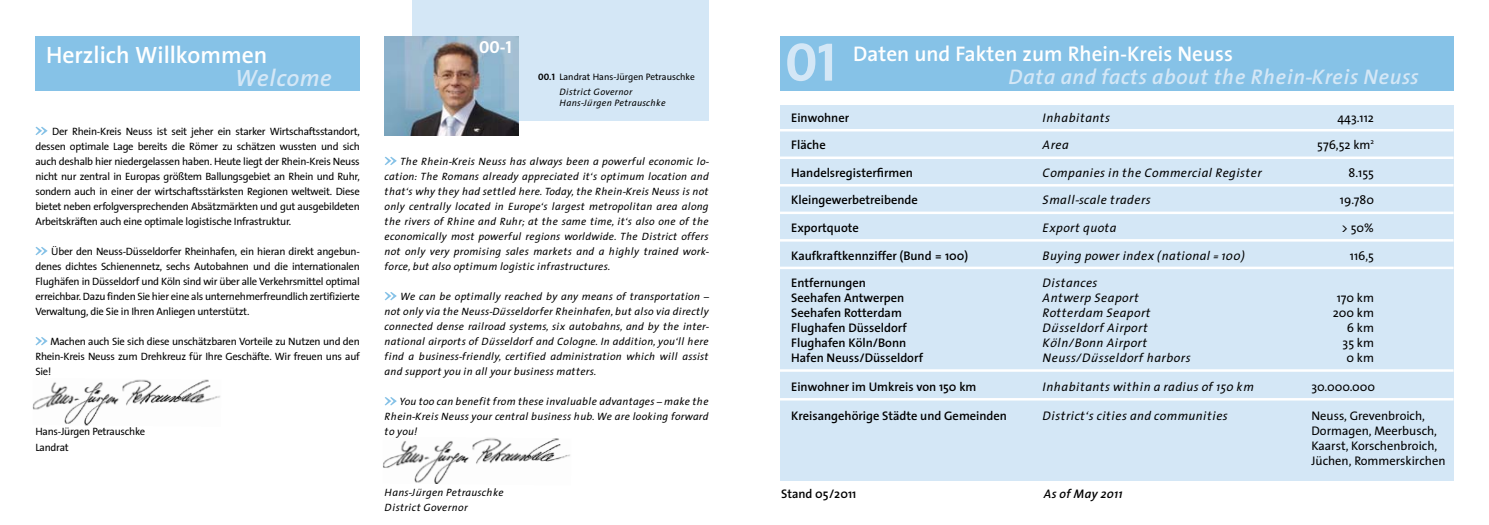
<style>
.page{position:relative;width:1489px;height:525px;background:#fff}
.page>*{position:absolute;margin:0;border:0;box-sizing:border-box;transform-origin:0 0}
.t1{font:54.62px "Thesis Sans Bold Caps";color:#d4e7f6}
.t2{font:600 23.75px "Thesis Sans";color:#fff}
.t3{font:italic 600 23.75px "Thesis Sans";color:#d4e7f6}
.t4{font:italic 600 21.25px "Thesis Sans";color:#d4e7f6}
.t5{font:600 21.25px "Thesis Sans";color:#fff}
.t6{font:17.5px "Thesis Sans Bold Caps";color:#fff}
.t7{font:600 12.5px "Thesis Sans";color:#000}
.t8{font:italic 12.5px "Thesis Sans";color:#000}
.t9{font:12.5px/15px "Thesis Sans";color:#000}
.t10{font:italic 600 12.5px "Thesis Sans";color:#000}
.t11{font:italic 10.62px/15px "Thesis Sans";letter-spacing:-.01em;color:#000;text-align:justify}
.t12{font:10.62px/15px "Thesis Sans";letter-spacing:-.025em;color:#000;text-align:justify}
.t13{font:italic 9.38px/11.2px "Thesis Sans";letter-spacing:-.005em;color:#000}
.t14{font:9.38px "Thesis Sans";color:#000}
.s1{font-family:"Thesis Sans Bold Caps"}
</style>
<div class="page">
<img style="left:383px;top:438px;width:187px;height:46px">
<div style="left:412px;top:0;width:297px;height:120px;background:#d4e7f6"></div>
<div style="left:35px;top:36px;width:325px;height:55px;background:#86c2e7"></div>
<img style="left:33px;top:379px;width:187px;height:47px">
<svg style="left:35px;top:127px;width:13px;height:8px"></svg>
<svg style="left:35px;top:247px;width:13px;height:8px"></svg>
<svg style="left:35px;top:337px;width:13px;height:8px"></svg>
<svg style="left:384px;top:157px;width:13px;height:8px"></svg>
<svg style="left:384px;top:292px;width:13px;height:8px"></svg>
<svg style="left:384px;top:397px;width:13px;height:8px"></svg>
<img style="left:384px;top:36px;width:134px;height:100px">
<div style="left:780px;top:36px;width:673px;height:54px;background:#86c2e7"></div>
<div style="left:780px;top:105px;width:673px;height:375px;background:#d4e7f6"></div>
<hr style="left:780px;top:129px;width:673px;height:2px;background:#fff">
<hr style="left:780px;top:156px;width:673px;height:3px;background:#fff">
<hr style="left:780px;top:184px;width:673px;height:2px;background:#fff">
<hr style="left:780px;top:211px;width:673px;height:3px;background:#fff">
<hr style="left:780px;top:239px;width:673px;height:2px;background:#fff">
<hr style="left:780px;top:266px;width:673px;height:3px;background:#fff">
<hr style="left:780px;top:369px;width:673px;height:2px;background:#fff">
<hr style="left:780px;top:398px;width:673px;height:2px;background:#fff">
<h2 class="t2" style="left:46px;top:41px;width:223px">Herzlich Willkommen</h2>
<h2 class="t3" style="left:235px;top:65px;width:99px">Welcome</h2>
<p class="t12" style="left:35px;top:125px;width:326px;text-indent:17px">Der Rhein-Kreis Neuss ist seit jeher ein starker Wirtschaftsstandort, dessen optimale Lage bereits die Römer zu schätzen wussten und sich auch deshalb hier niedergelassen haben. Heute liegt der Rhein-Kreis Neuss nicht nur zentral in Europas größtem Ballungsgebiet an Rhein und Ruhr, sondern auch in einer der wirtschaftsstärksten Regionen weltweit. Diese bietet neben erfolgversprechenden Absätzmärkten und gut ausgebildeten Arbeitskräften auch eine optimale logistische Infrastruktur.</p>
<p class="t12" style="left:35px;top:245px;width:326px;text-indent:16px">Über den Neuss-Düsseldorfer Rheinhafen, ein hieran direkt angebun&shy;denes dichtes Schienennetz, sechs Autobahnen und die internationalen Flughäfen in Düsseldorf und Köln sind wir über alle Verkehrsmittel optimal erreichbar. Dazu finden Sie hier eine als unternehmerfreundlich zertifizierte Verwaltung, die Sie in Ihren Anliegen unterstützt.</p>
<p class="t12" style="left:35px;top:335px;width:326px;text-indent:15px">Machen auch Sie sich diese unschätzbaren Vorteile zu Nutzen und den Rhein-Kreis Neuss zum Drehkreuz für Ihre Geschäfte. Wir freuen uns auf Sie!</p>
<p class="t12" style="left:35px;top:425px;width:111px">Hans-Jürgen Petrauschke<br>Landrat</p>
<h3 class="t6" style="left:479px;top:37px;width:34px">00-1</h3>
<p class="t14" style="left:538px;top:72px;width:158px"><span class="s1">00.1</span> Landrat Hans-Jürgen Petrauschke</p>
<p class="t13" style="left:559px;top:86px;width:108px">District Governor<br>Hans-Jürgen Petrauschke</p>
<p class="t11" style="left:384px;top:154px;width:326px;text-indent:15px">The Rhein-Kreis Neuss has always been a powerful economic lo&shy;cation: The Romans already appreciated it‘s optimum location and that‘s why they had settled here. Today, the Rhein-Kreis Neuss is not only centrally located in Europe‘s largest metropolitan area along the rivers of Rhine and Ruhr; at the same time, it‘s also one of the economically most powerful regions worldwide. The District offers not only very promising sales markets and a highly trained work&shy;force, but also optimum logistic infrastructures.</p>
<p class="t11" style="left:384px;top:289px;width:326px;text-indent:16px">We can be optimally reached by any means of transportation – not only via the Neuss-Düsseldorfer Rheinhafen, but also via directly connected dense railroad systems, six autobahns, and by the inter&shy;national airports of Düsseldorf and Cologne. In addition, you‘ll here find a business-friendly, certified administration which will assist and support you in all your business matters.</p>
<p class="t11" style="left:384px;top:394px;width:326px;text-indent:15px">You too can benefit from these invaluable advantages – make the Rhein-Kreis Neuss your central business hub. We are looking forward to you!</p>
<p class="t11" style="left:384px;top:484px;width:121px">Hans-Jürgen Petrauschke<br>District Governor</p>
<h1 class="t1" style="left:785px;top:32px;width:52px">01</h1>
<h3 class="t5" style="left:853px;top:42px;width:381px">Daten und Fakten zum Rhein-Kreis Neuss</h3>
<h3 class="t4" style="left:1008px;top:65px;width:412px">Data and facts about the Rhein-Kreis Neuss</h3>
<p class="t7" style="left:791px;top:111px;width:59px">Einwohner</p>
<p class="t8" style="left:1042px;top:111px;width:69px">Inhabitants</p>
<p class="t9" style="left:1337px;top:111px;width:38px">443.112</p>
<p class="t7" style="left:791px;top:138px;width:36px">Fläche</p>
<p class="t8" style="left:1042px;top:138px;width:28px">Area</p>
<p class="t9" style="left:1317px;top:138px;width:58px">576,52 km<sup>2</sup></p>
<p class="t7" style="left:791px;top:166px;width:123px">Handelsregisterfirmen</p>
<p class="t8" style="left:1042px;top:166px;width:221px">Companies in the Commercial Register</p>
<p class="t9" style="left:1348px;top:166px;width:27px">8.155</p>
<p class="t7" style="left:791px;top:193px;width:128px">Kleingewerbetreibende</p>
<p class="t8" style="left:1042px;top:193px;width:110px">Small-scale traders</p>
<p class="t9" style="left:1339px;top:193px;width:36px">19.780</p>
<p class="t7" style="left:791px;top:221px;width:69px">Exportquote</p>
<p class="t8" style="left:1042px;top:221px;width:76px">Export quota</p>
<p class="t9" style="left:1341px;top:221px;width:34px">&gt; 50%</p>
<p class="t7" style="left:791px;top:248px;width:179px">Kaufkraftkennziffer (Bund = 100)</p>
<p class="t8" style="left:1042px;top:248px;width:204px">Buying power index (national = 100)</p>
<p class="t9" style="left:1349px;top:248px;width:26px">116,5</p>
<p class="t7" style="left:791px;top:276px;width:76px">Entfernungen</p>
<p class="t8" style="left:1042px;top:276px;width:57px">Distances</p>
<p class="t7" style="left:791px;top:291px;width:115px">Seehafen Antwerpen</p>
<p class="t8" style="left:1042px;top:291px;width:98px">Antwerp Seaport</p>
<p class="t9" style="left:1336px;top:291px;width:39px">170 km</p>
<p class="t7" style="left:791px;top:306px;width:112px">Seehafen Rotterdam</p>
<p class="t8" style="left:1042px;top:306px;width:110px">Rotterdam Seaport</p>
<p class="t9" style="left:1332px;top:306px;width:43px">200 km</p>
<p class="t7" style="left:791px;top:321px;width:117px">Flughafen Düsseldorf</p>
<p class="t8" style="left:1042px;top:321px;width:107px">Düsseldorf Airport</p>
<p class="t9" style="left:1346px;top:321px;width:29px">6 km</p>
<p class="t7" style="left:791px;top:336px;width:116px">Flughafen Köln/Bonn</p>
<p class="t8" style="left:1042px;top:336px;width:107px">Köln/Bonn Airport</p>
<p class="t9" style="left:1342px;top:336px;width:33px">35 km</p>
<p class="t7" style="left:791px;top:351px;width:133px">Hafen Neuss/Düsseldorf</p>
<p class="t8" style="left:1042px;top:351px;width:150px">Neuss/Düsseldorf harbors</p>
<p class="t9" style="left:1346px;top:351px;width:29px">0 km</p>
<p class="t7" style="left:791px;top:379px;width:187px">Einwohner im Umkreis von 150 km</p>
<p class="t8" style="left:1042px;top:380px;width:213px">Inhabitants within a radius of 150 km</p>
<p class="t9" style="left:1311px;top:380px;width:65px">30.000.000</p>
<p class="t7" style="left:791px;top:408px;width:217px">Kreisangehörige Städte und Gemeinden</p>
<p class="t8" style="left:1042px;top:408px;width:187px">District‘s cities and communities</p>
<p class="t9" style="left:1311px;top:408px;width:135px">Neuss, Grevenbroich,<br>Dormagen, Meerbusch,<br>Kaarst, Korschenbroich,<br>Jüchen, Rommerskirchen</p>
<p class="t7" style="left:781px;top:486px;width:77px">Stand 05/2011</p>
<p class="t10" style="left:1043px;top:486px;width:80px">As of May 2011</p>
</div>
